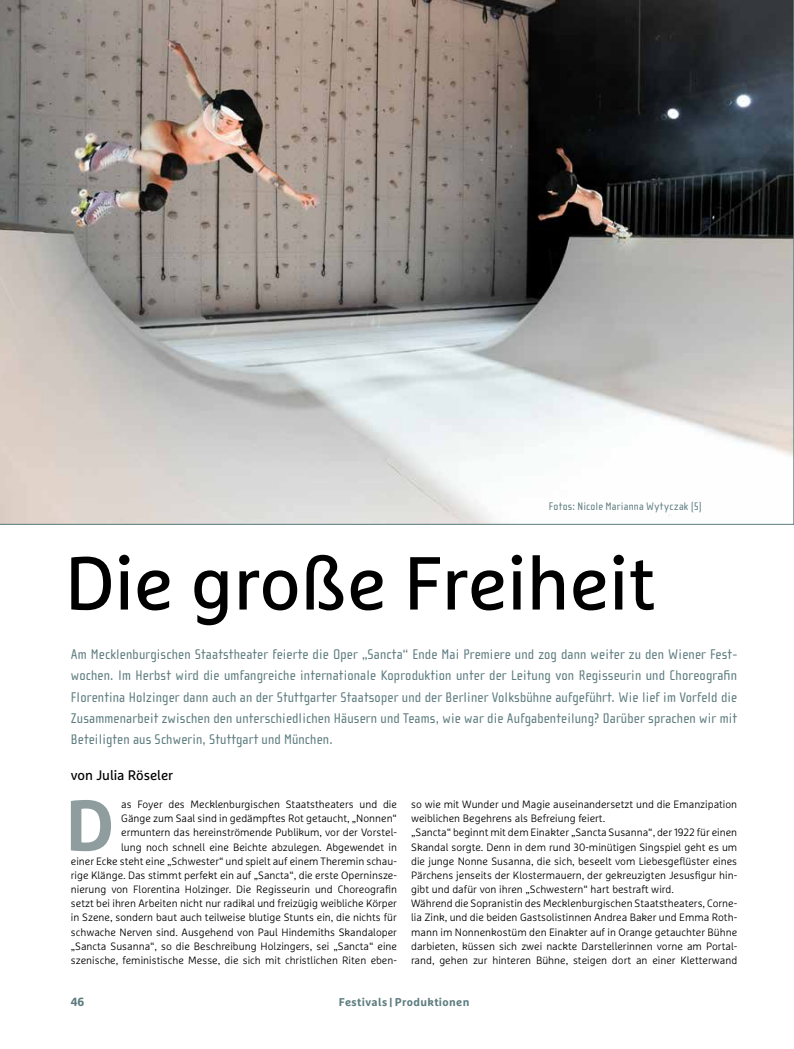
<style>
.page{position:relative;width:794px;height:1049px;background:#fff}
.page>*{position:absolute;margin:0;border:0;box-sizing:border-box;transform-origin:0 0}
.t1{font:75px "Marselis Pro";color:#000}
.t2{font:700 71.5px "Marselis Pro";color:#8f9d9e}
.t3{font:14.38px/21.2px "Cholla Sans OT";letter-spacing:.01em;color:#5c7b7e;text-align:justify}
.t4{font:13.75px "Marselis Pro";letter-spacing:-.005em;color:#000}
.t5{font:700 11.88px "Marselis Pro";color:#5c7b7e}
.t6{font:11.25px "Cholla Sans OT";letter-spacing:.025em;color:#5c7b7e}
.t7{font:700 11.25px "Marselis Pro";letter-spacing:.03em;color:#5c7b7e}
.t8{font:300 10.62px/14.1px "Marselis Pro";color:#000;text-align:right}
</style>
<div class="page">
<svg style="left:0;top:0;width:794px;height:524px;background:#9d9996"></svg>
<p class="t6" style="left:549px;top:500px;width:155px">Fotos: Nicole Marianna Wytyczak (5)</p>
<h1 class="t1" style="left:65px;top:538px;width:592px">Die große Freiheit</h1>
<p class="t3" style="left:71px;top:644px;width:668px">Am Mecklenburgischen Staatstheater feierte die Oper „Sancta“ Ende Mai Premiere und zog dann weiter zu den Wiener Fest&shy;wochen. Im Herbst wird die umfangreiche internationale Koproduktion unter der Leitung von Regisseurin und Choreografin Florentina Holzinger dann auch an der Stuttgarter Staatsoper und der Berliner Volksbühne aufgeführt. Wie lief im Vorfeld die Zusammenarbeit zwischen den unterschiedlichen Häusern und Teams, wie war die Aufgabenteilung? Darüber sprachen wir mit Beteiligten aus Schwerin, Stuttgart und München.</p>
<p class="t4" style="left:71px;top:766px;width:104px">von Julia Röseler</p>
<h2 class="t2" style="left:65px;top:781px;width:50px">D</h2>
<p class="t8" style="left:71px;top:797px;width:328px">as Foyer des Mecklenburgischen Staatstheaters und die<br>Gänge zum Saal sind in gedämpftes Rot getaucht, „Nonnen“ ermuntern das hereinströmende Publikum, vor der Vorstel-<br>lung noch schnell eine Beichte abzulegen. Abgewendet in<br>einer Ecke steht eine „Schwester“ und spielt auf einem Theremin schau&shy;rige Klänge. Das stimmt perfekt ein auf „Sancta“, die erste Operninsze&shy;nierung von Florentina Holzinger. Die Regisseurin und Choreografin setzt bei ihren Arbeiten nicht nur radikal und freizügig weibliche Körper in Szene, sondern baut auch teilweise blutige Stunts ein, die nichts für schwache Nerven sind. Ausgehend von Paul Hindemiths Skandaloper „Sancta Susanna“, so die Beschreibung Holzingers, sei „Sancta“ eine szenische, feministische Messe, die sich mit christlichen Riten eben-</p>
<p class="t8" style="left:411px;top:797px;width:328px;text-align:left">so wie mit Wunder und Magie auseinandersetzt und die Emanzipation weiblichen Begehrens als Befreiung feiert.<br>„Sancta“ beginnt mit dem Einakter „Sancta Susanna“, der 1922 für einen Skandal sorgte. Denn in dem rund 30-minütigen Singspiel geht es um die junge Nonne Susanna, die sich, beseelt vom Liebesgeflüster eines Pärchens jenseits der Klostermauern, der gekreuzigten Jesusfigur hin&shy;gibt und dafür von ihren „Schwestern“ hart bestraft wird.<br>Während die Sopranistin des Mecklenburgischen Staatstheaters, Corne&shy;lia Zink, und die beiden Gastsolistinnen Andrea Baker und Emma Roth&shy;mann im Nonnenkostüm den Einakter auf in Orange getauchter Bühne darbieten, küssen sich zwei nackte Darstellerinnen vorne am Portal&shy;rand, gehen zur hinteren Bühne, steigen dort an einer Kletterwand</p>
<p class="t5" style="left:71px;top:995px;width:15px">46</p>
<p class="t7" style="left:339px;top:995px;width:132px">Festivals | Produktionen</p>
</div>
